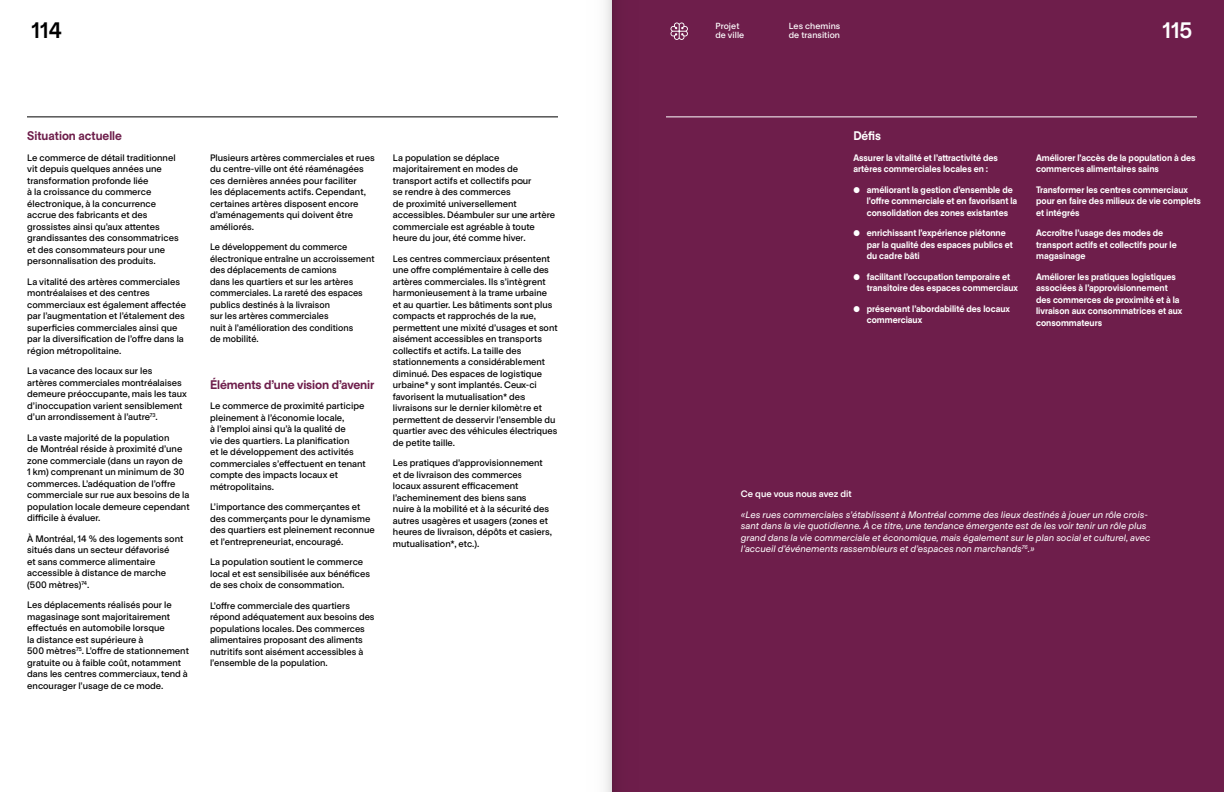
<style>
.page{position:relative;width:1224px;height:792px;background:#fff}
.page>*{position:absolute;margin:0;border:0;box-sizing:border-box;transform-origin:0 0}
.t1{font:600 21.5px "Superpose";color:#000}
.t2{font:600 21.5px "Superpose";color:#fff}
.t3{font:700 12px "Superpose";letter-spacing:-.01em;color:#6e1e4b}
.t4{font:700 12px "Superpose";letter-spacing:-.01em;color:#6e1e4b;scale:.96 1}
.t5{font:700 12px "Superpose";color:#fff;scale:.95 1}
.t6{font:500 9px/11.5px "Superpose";color:#000}
.t7{font:700 9px/11.5px "Superpose";color:#fff;scale:.95 1}
.t8{font:italic 9px/11.5px "Superpose";color:#fff}
.t9{font:600 9px "Superpose";color:#fff}
.t10{font:500 8.5px/9.5px "Superpose";letter-spacing:.01em;color:#fff}
.s1{font-size:8px}
</style>
<div class="page">
<div style="left:612px;top:0;width:612px;height:792px;background:#6e1e4b"></div>
<hr style="left:666px;top:117px;width:531px;height:1px;background:#fff">
<hr style="left:27px;top:117px;width:531px;height:1px;background:#000">
<div style="left:612px;top:0;width:91px;height:792px;background:#6e1e4b"></div>
<div style="left:521px;top:0;width:91px;height:792px;background:#fff"></div>
<h1 class="t1" style="left:32px;top:15px;width:32px">114</h1>
<h1 class="t2" style="left:1162px;top:15px;width:32px">115</h1>
<p class="t10" style="left:715px;top:21px;width:30px">Projet de ville</p>
<p class="t10" style="left:789px;top:21px;width:53px">Les chemins de transition</p>
<h2 class="t4" style="left:27px;top:127px;width:100px">Situation actuelle</h2>
<p class="t6" style="left:27px;top:151px;width:153px">Le commerce de détail traditionnel vit depuis quelques années une transformation profonde liée<br>à la croissance du commerce électronique, à la concurrence accrue des fabricants et des grossistes ainsi qu’aux attentes grandissantes des consommatrices et des consommateurs pour une personnalisation des produits.</p>
<p class="t6" style="left:27px;top:275px;width:160px">La vitalité des artères commerciales montréalaises et des centres commerciaux est également affectée par l’augmentation et l’étalement des superficies commerciales ainsi que par la diversification de l’offre dans la région métropolitaine.</p>
<p class="t6" style="left:27px;top:365px;width:161px">La vacance des locaux sur les<br>artères commerciales montréalaises demeure préoccupante, mais les taux d’inoccupation varient sensiblement d’un arrondissement à l’autre<sup>73</sup>.</p>
<p class="t6" style="left:27px;top:431px;width:164px">La vaste majorité de la population<br>de Montréal réside à proximité d’une zone commerciale (dans un rayon de<br>1 km) comprenant un minimum de 30 commerces. L’adéquation de l’offre commerciale sur rue aux besoins de la population locale demeure cependant difficile à évaluer.</p>
<p class="t6" style="left:27px;top:532px;width:158px">À Montréal, 14 % des logements sont situés dans un secteur défavorisé<br>et sans commerce alimentaire accessible à distance de marche (500 mètres)<sup>74</sup>.</p>
<p class="t6" style="left:27px;top:599px;width:163px">Les déplacements réalisés pour le magasinage sont majoritairement effectués en automobile lorsque<br>la distance est supérieure à<br>500 mètres<sup>75</sup>. L’offre de stationnement gratuite ou à faible coût, notamment dans les centres commerciaux, tend à encourager l’usage de ce mode.</p>
<p class="t6" style="left:210px;top:151px;width:166px">Plusieurs artères commerciales et rues du centre-ville ont été réaménagées ces dernières années pour faciliter<br>les déplacements actifs. Cependant, certaines artères disposent encore d’aménagements qui doivent être améliorés.</p>
<p class="t6" style="left:210px;top:241px;width:166px">Le développement du commerce électronique entraîne un accroissement des déplacements de camions<br>dans les quartiers et sur les artères commerciales. La rareté des espaces publics destinés à la livraison<br>sur les artères commerciales<br>nuit à l’amélioration des conditions<br>de mobilité.</p>
<h2 class="t3" style="left:210px;top:376px;width:166px">Éléments d’une vision d’avenir</h2>
<p class="t6" style="left:210px;top:400px;width:157px">Le commerce de proximité participe pleinement à l’économie locale,<br>à l’emploi ainsi qu’à la qualité de<br>vie des quartiers. La planification<br>et le développement des activités commerciales s’effectuent en tenant compte des impacts locaux et métropolitains.</p>
<p class="t6" style="left:210px;top:501px;width:166px">L’importance des commerçantes et des commerçants pour le dynamisme des quartiers est pleinement reconnue et l’entrepreneuriat, encouragé.</p>
<p class="t6" style="left:210px;top:556px;width:162px">La population soutient le commerce local et est sensibilisée aux bénéfices de ses choix de consommation.</p>
<p class="t6" style="left:210px;top:599px;width:166px">L’offre commerciale des quartiers répond adéquatement aux besoins des populations locales. Des commerces alimentaires proposant des aliments nutritifs sont aisément accessibles à l’ensemble de la population.</p>
<p class="t6" style="left:393px;top:151px;width:164px">La population se déplace majoritairement en modes de transport actifs et collectifs pour<br>se rendre à des commerces<br>de proximité universellement accessibles. Déambuler sur une artère commerciale est agréable à toute heure du jour, été comme hiver.</p>
<p class="t6" style="left:393px;top:252px;width:166px">Les centres commerciaux présentent une offre complémentaire à celle des artères commerciales. Ils s’intègrent harmonieusement à la trame urbaine et au quartier. Les bâtiments sont plus compacts et rapprochés de la rue, permettent une mixité d’usages et sont aisément accessibles en transports collectifs et actifs. La taille des stationnements a considérablement diminué. Des espaces de logistique urbaine* y sont implantés. Ceux-ci favorisent la mutualisation* des livraisons sur le dernier kilomètre et permettent de desservir l’ensemble du quartier avec des véhicules électriques de petite taille.</p>
<p class="t6" style="left:393px;top:457px;width:161px">Les pratiques d’approvisionnement et de livraison des commerces locaux assurent efficacement l’acheminement des biens sans<br>nuire à la mobilité et à la sécurité des autres usagères et usagers (zones et heures de livraison, dépôts et casiers, mutualisation*, etc.).</p>
<h2 class="t5" style="left:853px;top:127px;width:31px">Défis</h2>
<p class="t7" style="left:853px;top:151px;width:154px">Assurer la vitalité et l’attractivité des artères commerciales locales en :</p>
<p class="t7" style="left:867px;top:183px;width:160px;text-indent:-13px"><span class="s1">●</span> améliorant la gestion d’ensemble de l’offre commerciale et en favorisant la consolidation des zones existantes</p>
<p class="t7" style="left:867px;top:227px;width:155px;text-indent:-13px"><span class="s1">●</span> enrichissant l’expérience piétonne par la qualité des espaces publics et du cadre bâti</p>
<p class="t7" style="left:867px;top:270px;width:161px;text-indent:-13px"><span class="s1">●</span> facilitant l’occupation temporaire et transitoire des espaces commerciaux</p>
<p class="t7" style="left:867px;top:302px;width:152px;text-indent:-13px"><span class="s1">●</span> préservant l’abordabilité des locaux commerciaux</p>
<p class="t7" style="left:1036px;top:151px;width:169px">Améliorer l’accès de la population à des commerces alimentaires sains</p>
<p class="t7" style="left:1036px;top:183px;width:175px">Transformer les centres commerciaux pour en faire des milieux de vie complets et intégrés</p>
<p class="t7" style="left:1036px;top:227px;width:150px">Accroître l’usage des modes de transport actifs et collectifs pour le magasinage</p>
<p class="t7" style="left:1036px;top:270px;width:155px">Améliorer les pratiques logistiques associées à l’approvisionnement des commerces de proximité et à la livraison aux consommatrices et aux consommateurs</p>
<p class="t9" style="left:741px;top:488px;width:112px">Ce que vous nous avez dit</p>
<p class="t8" style="left:741px;top:509px;width:411px">«Les rues commerciales s’établissent à Montréal comme des lieux destinés à jouer un rôle crois&shy;sant dans la vie quotidienne. À ce titre, une tendance émergente est de les voir tenir un rôle plus grand dans la vie commerciale et économique, mais également sur le plan social et culturel, avec l’accueil d’événements rassembleurs et d’espaces non marchands<sup>76</sup>.»</p>
</div>
